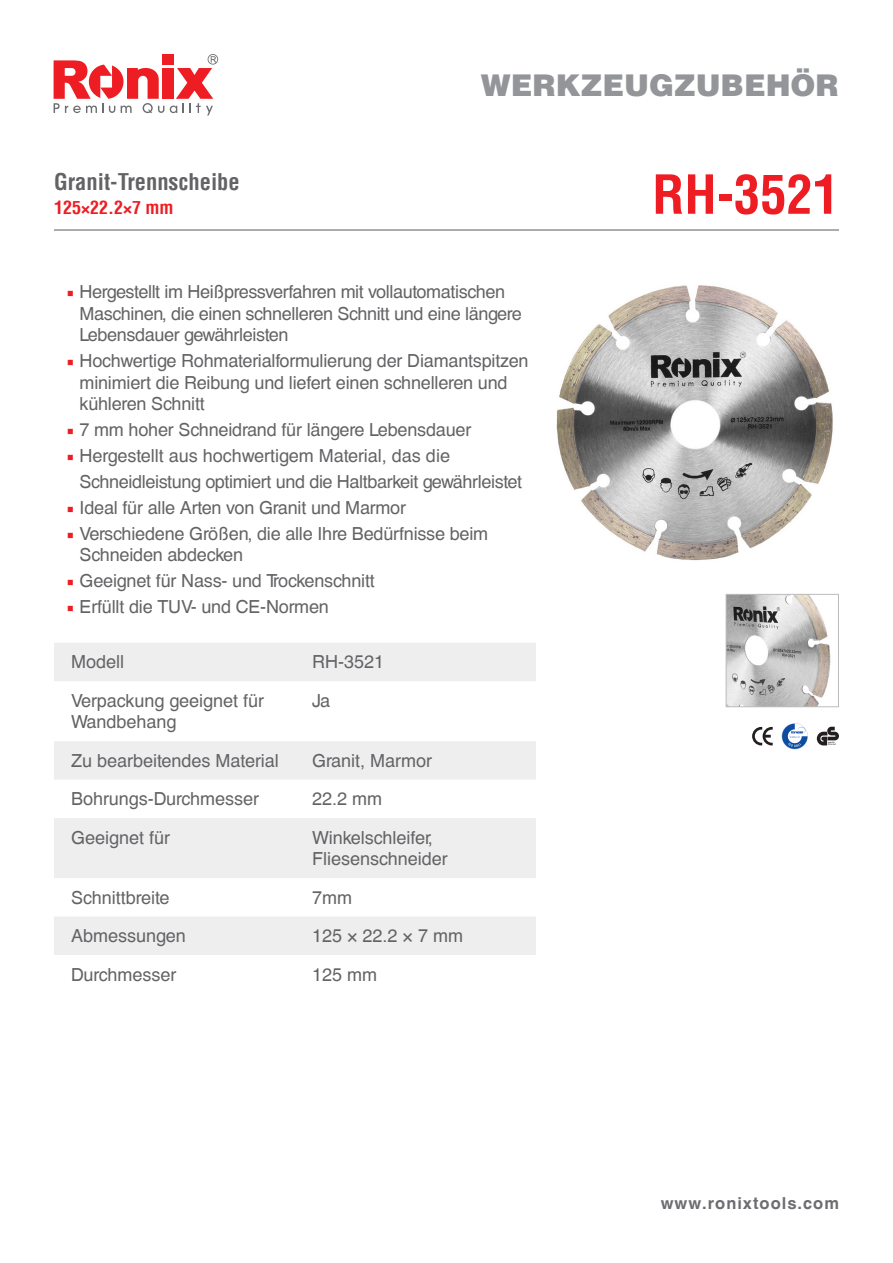
<style>
.page{position:relative;width:893px;height:1263px;background:#fff}
.page>*{position:absolute;margin:0;border:0;box-sizing:border-box;transform-origin:0 0}
.t1{font:700 condensed 52.5px "Helvetica LT";color:#ee1d23}
.t2{font:900 30px "Helvetica LT";color:#939598}
.t3{font:700 condensed 22.5px "Helvetica LT";color:#636366}
.Paragraph_Style_1{font:18px/21.6px "Helvetica CE";letter-spacing:-.01em;color:#636366}
.t4{font:700 condensed 18px "Helvetica LT";color:#ee1d23}
.t5{font:700 16.5px "Helvetica CE";letter-spacing:.06em;color:#6c6d70}
.s1{font-family:"Minion Pro";color:#ee1d23}
</style>
<div class="page">
<svg style="left:170px;top:54px;width:48px;height:61px"></svg>
<div style="left:162px;top:68px;width:11px;height:31px;background:#ee1d23"></div>
<svg style="left:54px;top:60px;width:110px;height:53px"></svg>
<div style="left:162px;top:54px;width:11px;height:11px;background:#ee1d23"></div>
<svg style="left:54px;top:643px;width:482px;height:312px;fill:#eeeeef"></svg>
<hr style="left:54px;top:229px;width:785px;height:2px;background:#6c6d70">
<svg style="left:782px;top:723px;width:26px;height:26px"></svg>
<svg style="left:752px;top:727px;width:21px;height:18px"></svg>
<svg style="left:817px;top:727px;width:22px;height:18px"></svg>
<img style="left:556px;top:285px;width:277px;height:276px">
<img style="left:728px;top:596px;width:103px;height:109px">
<div style="left:726px;top:594px;width:113px;height:113px;border:1px solid #bcbdc0"></div>
<p class="t3" style="left:54px;top:167px;width:187px">Granit-Trennscheibe</p>
<p class="t4" style="left:54px;top:196px;width:121px">125×22.2×7 mm</p>
<h2 class="t2" style="left:481px;top:65px;width:360px">WERKZEUGZUBEHÖR</h2>
<p class="t1" style="left:652px;top:162px;width:188px">RH-3521</p>
<p class="Paragraph_Style_1" style="left:80px;top:281px;width:444px;text-indent:-13px"><span class="s1">■</span> Hergestellt im Heißpressverfahren mit vollautomatischen<br>Maschinen, die einen schnelleren Schnitt und eine längere<br>Lebensdauer gewährleisten</p>
<p class="Paragraph_Style_1" style="left:80px;top:350px;width:451px;text-indent:-13px"><span class="s1">■</span> Hochwertige Rohmaterialformulierung der Diamantspitzen minimiert die Reibung und liefert einen schnelleren und kühleren Schnitt</p>
<p class="Paragraph_Style_1" style="left:67px;top:419px;width:406px"><span class="s1">■</span> 7 mm hoher Schneidrand für längere Lebensdauer</p>
<p class="Paragraph_Style_1" style="left:67px;top:445px;width:385px"><span class="s1">■</span> Hergestellt aus hochwertigem Material, das die</p>
<p class="Paragraph_Style_1" style="left:80px;top:471px;width:444px">Schneidleistung optimiert und die Haltbarkeit gewährleistet</p>
<p class="Paragraph_Style_1" style="left:67px;top:497px;width:341px"><span class="s1">■</span> Ideal für alle Arten von Granit und Marmor</p>
<p class="Paragraph_Style_1" style="left:80px;top:523px;width:410px;text-indent:-13px"><span class="s1">■</span> Verschiedene Größen, die alle Ihre Bedürfnisse beim<br>Schneiden abdecken</p>
<p class="Paragraph_Style_1" style="left:67px;top:570px;width:310px"><span class="s1">■</span> Geeignet für Nass- und Trockenschnitt</p>
<p class="Paragraph_Style_1" style="left:67px;top:596px;width:264px"><span class="s1">■</span> Erfüllt die TUV- und CE-Normen</p>
<p class="Paragraph_Style_1" style="left:71px;top:651px;width:55px">Modell</p>
<p class="Paragraph_Style_1" style="left:312px;top:651px;width:74px">RH-3521</p>
<p class="Paragraph_Style_1" style="left:71px;top:690px;width:195px">Verpackung geeignet für<br>Wandbehang</p>
<p class="Paragraph_Style_1" style="left:312px;top:690px;width:20px">Ja</p>
<p class="Paragraph_Style_1" style="left:71px;top:750px;width:209px">Zu bearbeitendes Material</p>
<p class="Paragraph_Style_1" style="left:312px;top:750px;width:121px">Granit, Marmor</p>
<p class="Paragraph_Style_1" style="left:71px;top:788px;width:190px">Bohrungs-Durchmesser</p>
<p class="Paragraph_Style_1" style="left:312px;top:788px;width:72px">22.2 mm</p>
<p class="Paragraph_Style_1" style="left:71px;top:827px;width:101px">Geeignet für</p>
<p class="Paragraph_Style_1" style="left:312px;top:827px;width:122px">Winkelschleifer,</p>
<p class="Paragraph_Style_1" style="left:312px;top:848px;width:137px">Fliesenschneider</p>
<p class="Paragraph_Style_1" style="left:71px;top:887px;width:100px">Schnittbreite</p>
<p class="Paragraph_Style_1" style="left:312px;top:887px;width:41px">7mm</p>
<p class="Paragraph_Style_1" style="left:71px;top:925px;width:116px">Abmessungen</p>
<p class="Paragraph_Style_1" style="left:312px;top:925px;width:153px">125 × 22.2 × 7 mm</p>
<p class="Paragraph_Style_1" style="left:71px;top:964px;width:107px">Durchmesser</p>
<p class="Paragraph_Style_1" style="left:312px;top:964px;width:67px">125 mm</p>
<p class="t5" style="left:661px;top:1193px;width:180px">www.ronixtools.com</p>
</div>
